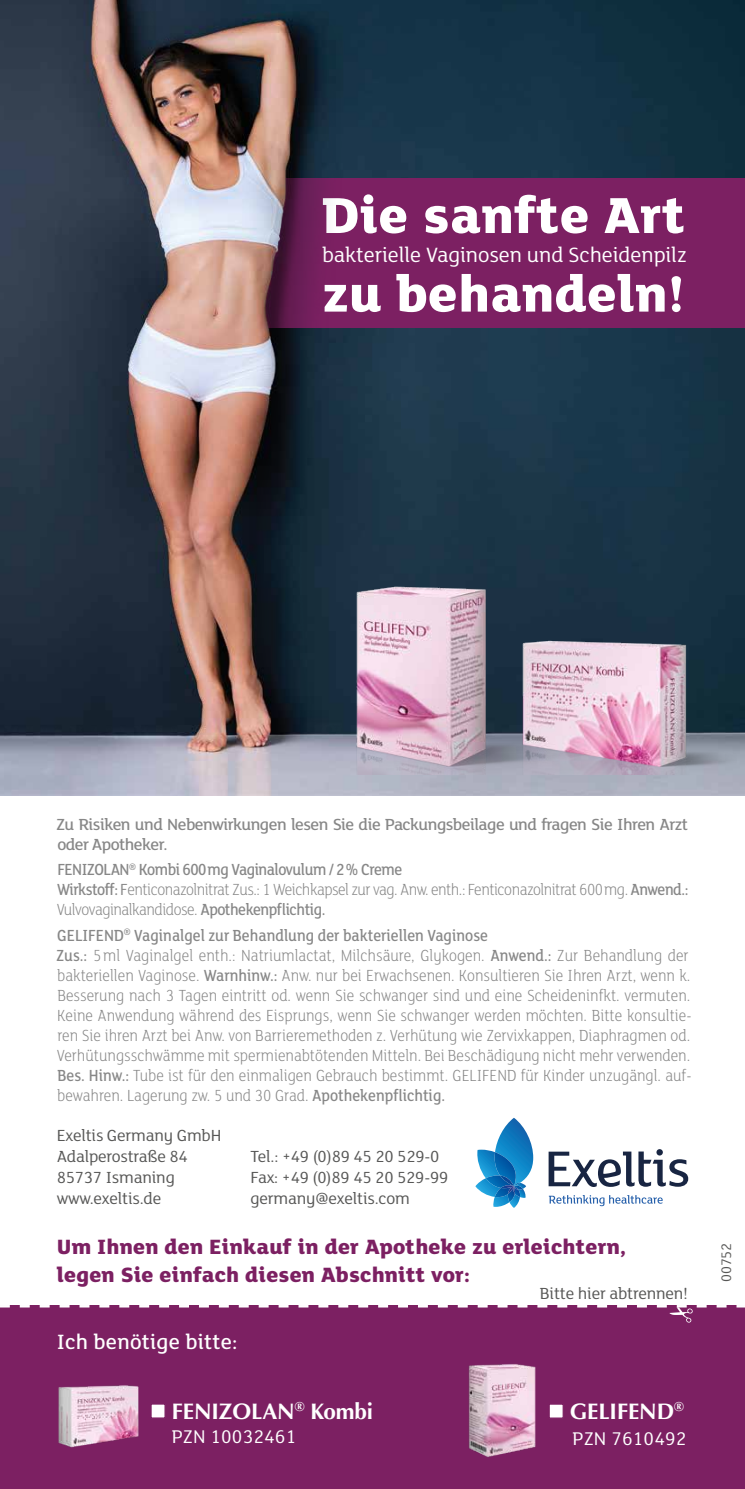
<style>
.page{position:relative;width:745px;height:1489px;background:#fff}
.page>*{position:absolute;margin:0;border:0;box-sizing:border-box;transform-origin:0 0}
.t1{font:800 55px "FS Lola";letter-spacing:.01em;color:#fff}
.t2{font:800 22.5px/27.5px "FS Lola";letter-spacing:.01em;color:#7c2062}
.t3{font:22.5px "FS Lola";letter-spacing:-.005em;color:#fff}
.t4{font:700 22.5px "Optima";letter-spacing:-.005em;color:#fff}
.t5{font:500 22.5px "FS Lola";letter-spacing:.01em;color:#fff}
.t6{font:20px "FS Lola";letter-spacing:.01em;color:#fff}
.t7{font:300 17.5px/20px "FS Lola";color:#878787;scale:.9 1}
.t8{font:300 17.5px/20px "FS Lola";letter-spacing:-.03em;color:#878787;scale:.9 1}
.t9{font:17.5px/21px "FS Lola";letter-spacing:-.01em;color:#575756}
.t10{font:500 17.5px/20px "FS Lola";letter-spacing:-.03em;color:#878787}
.t11{font:15px "FS Lola";letter-spacing:-.01em;color:#575756}
.s1{font-weight:500}
.s2{font-weight:400}
</style>
<div class="page">
<div style="left:0;top:1305px;width:744px;height:183px;background:#7c2062"></div>
<img style="left:0;top:0;width:744px;height:795px">
<div style="left:248px;top:179px;width:496px;height:149px;background:#7c2062"></div>
<img style="left:0;top:0;width:341px;height:734px">
<svg style="left:548px;top:1195px;width:114px;height:11px"></svg>
<svg style="left:548px;top:1149px;width:139px;height:37px"></svg>
<svg style="left:475px;top:1117px;width:58px;height:90px"></svg>
<svg style="left:0;top:1305px;width:744px;height:17px"></svg>
<img style="left:186px;top:540px;width:438px;height:234px">
<img style="left:411px;top:577px;width:325px;height:197px">
<img style="left:58px;top:1385px;width:107px;height:63px">
<img style="left:468px;top:1364px;width:95px;height:93px">
<h1 class="t1" style="left:322px;top:177px;width:364px">Die sanfte Art</h1>
<p class="t3" style="left:322px;top:240px;width:365px">bakterielle Vaginosen und Scheidenpilz</p>
<h1 class="t1" style="left:322px;top:255px;width:363px">zu behandeln!</h1>
<p class="t10" style="left:56px;top:813px;width:633px">Zu Risiken und Nebenwirkungen lesen Sie die Packungsbeilage und fragen Sie Ihren Arzt oder Apotheker.</p>
<p class="t8" style="left:57px;top:859px;width:702px"><span class="s1">FENIZOLAN</span><sup>®</sup> <span class="s1">Kombi 600mg Vaginalovulum / 2% Creme<br>Wirkstoff:</span> <span class="s2">F</span>enticonazolnitrat Zus.: 1 Weichkapsel zur vag. Anw. enth.: Fenticonazolnitrat 600mg. <span class="s1">Anwend.:<br></span>Vulvovaginalkandidose. <span class="s1">Apothekenpflichtig.</span></p>
<p class="t7" style="left:56px;top:924px;width:707px"><span class="s1">GELIFEND</span><sup>®</sup> <span class="s1">Vaginalgel zur Behandlung der bakteriellen Vaginose<br>Zus.:</span> 5ml Vaginalgel enth.: Natriumlactat, Milchsäure, Glykogen. <span class="s1">Anwend.:</span> Zur Behandlung der bakteriellen Vaginose. <span class="s1">Warnhinw.:</span> Anw. nur bei Erwachsenen. Konsultieren Sie Ihren Arzt, wenn k.<br>Besserung nach 3 Tagen eintritt od. wenn Sie schwanger sind und eine Scheideninfkt. vermuten.<br>Keine Anwendung während des Eisprungs, wenn Sie schwanger werden möchten. Bitte konsultie&shy;ren Sie ihren Arzt bei Anw. von Barrieremethoden z. Verhütung wie Zervixkappen, Diaphragmen od.<br>Verhütungsschwämme mit spermienabtötenden Mitteln. Bei Beschädigung nicht mehr verwenden.<br><span class="s1">Bes. Hinw.:</span> Tube ist für den einmaligen Gebrauch bestimmt. GELIFEND für Kinder unzugängl. auf&shy;bewahren. Lagerung zw. 5 und 30 Grad. <span class="s1">Apothekenpflichtig.</span></p>
<p class="t9" style="left:57px;top:1123px;width:166px">Exeltis Germany GmbH<br>Adalperostraße 84<br>85737 Ismaning www.exeltis.de</p>
<p class="t9" style="left:250px;top:1144px;width:199px">Tel.: +49 (0)89 45 20 529-0<br>Fax: +49 (0)89 45 20 529-99 germany@exeltis.com</p>
<p class="t2" style="left:57px;top:1232px;width:570px">Um Ihnen den Einkauf in der Apotheke zu erleichtern, legen Sie einfach diesen Abschnitt vor:</p>
<p class="t11" style="left:715px;top:1281px;width:40px;rotate:-90deg">00752</p>
<p class="t9" style="left:539px;top:1282px;width:150px">Bitte hier abtrennen!</p>
<p class="t5" style="left:57px;top:1327px;width:182px">Ich benötige bitte:</p>
<p class="t4" style="left:172px;top:1397px;width:203px">FENIZOLAN<sup>®</sup> Kombi</p>
<p class="t4" style="left:569px;top:1397px;width:115px">GELIFEND<sup>®</sup></p>
<p class="t6" style="left:171px;top:1422px;width:126px">PZN 10032461</p>
<p class="t6" style="left:572px;top:1424px;width:115px">PZN 7610492</p>
</div>
